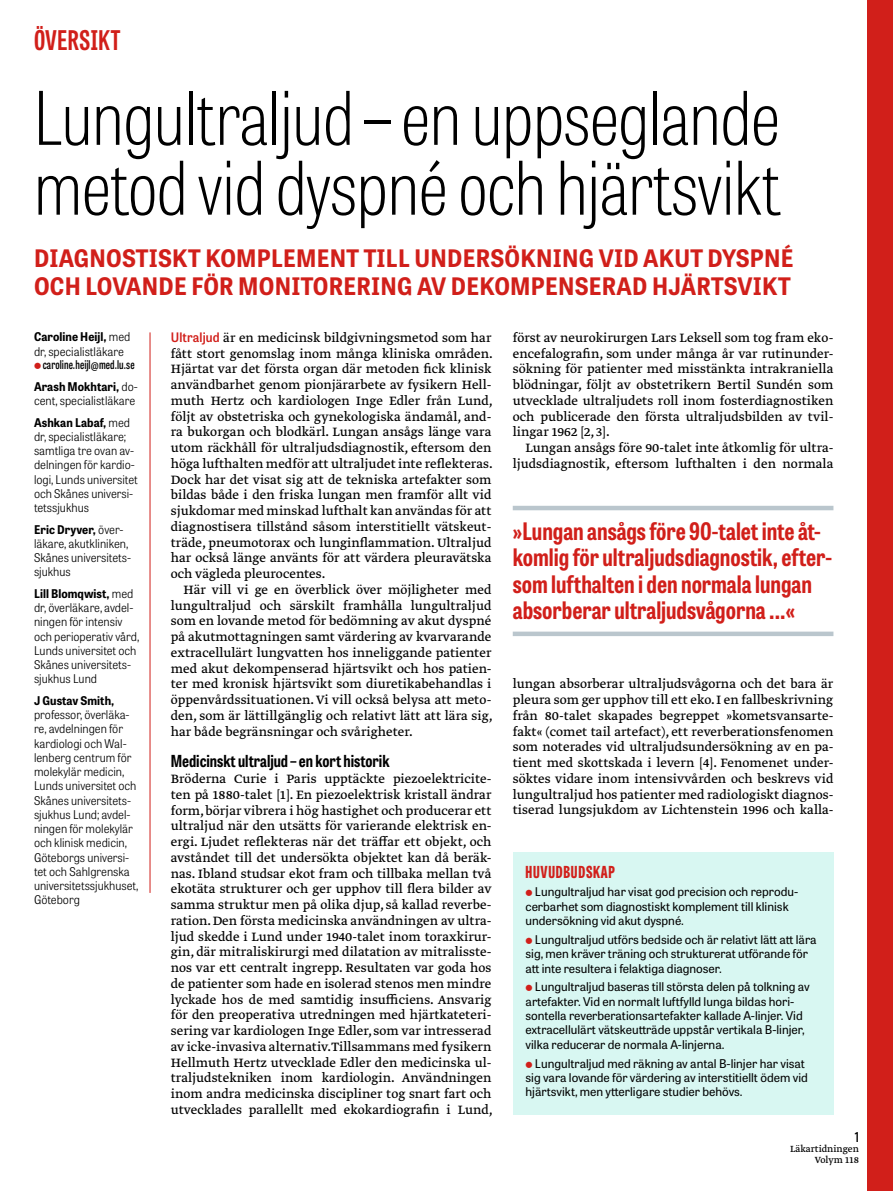
<style>
.page{position:relative;width:893px;height:1191px;background:#fff}
.page>*{position:absolute;margin:0;border:0;box-sizing:border-box;transform-origin:0 0}
.t1{font:100 73.5px/69.8px "Tablet Gothic Condensed";letter-spacing:-.005em;color:#000}
.t2{font:700 27px "Tablet Gothic Compressed";letter-spacing:.02em;color:#d11f1a}
.t3{font:700 24px/26.2px "Tablet Gothic Condensed";color:#d11f1a}
.t4{font:700 24px/28.5px "Tablet Gothic Narrow";letter-spacing:.01em;color:#d11f1a}
.t5{font:700 16.5px "Tablet Gothic Condensed";color:#000}
.t6{font:800 16.5px "Tablet Gothic Compressed";letter-spacing:.045em;color:#d11f1a}
.t7{font:14.25px/15.8px "Greta Text Pro Regular Min";color:#000;text-align:justify}
.t8{font:600 13.5px "Tablet Gothic Condensed";color:#000}
.t9{font:300 12px/14.2px "Tablet Gothic Narrow";color:#000}
.t10{font:12px/14.4px "Tablet Gothic";color:#000}
.t11{font:600 12px "Tablet Gothic Compressed";letter-spacing:.01em;color:#000}
.t12{font:700 12px "Tablet Gothic Narrow";color:#000}
.t13{font:10.5px/10.5px "Greta Text Pro";color:#000;text-align:right}
.s1{font-weight:700}
.s2{font-family:"Tablet Gothic Narrow";font-weight:600;font-size:13.05px;color:#d11f1a}
</style>
<div class="page">
<div style="left:867px;top:0;width:26px;height:1191px;background:#d11f1a"></div>
<hr style="left:150px;top:332px;width:1px;height:561px;background:#d11f1a">
<div style="left:513px;top:852px;width:320px;height:262px;background:#d8f7f2"></div>
<hr style="left:513px;top:506px;width:320px;height:4px;background:#bac6cd">
<div style="left:513px;top:631px;width:320px;height:5px;background:#bac6cd"></div>
<h2 class="t2" style="left:34px;top:22px;width:88px">ÖVERSIKT</h2>
<h1 class="t1" style="left:34px;top:81px;width:749px">Lungultraljud – en uppseglande metod vid dyspné och hjärtsvikt</h1>
<h3 class="t4" style="left:34px;top:243px;width:761px">DIAGNOSTISKT KOMPLEMENT TILL UNDERSÖKNING VID AKUT DYSPNÉ<br>OCH LOVANDE FÖR MONITORERING AV DEKOMPENSERAD HJÄRTSVIKT</h3>
<p class="t9" style="left:34px;top:329px;width:98px"><span class="s1">CAROLINE HEIJL,</span> med dr, specialistläkare</p>
<p class="t11" style="left:43px;top:357px;width:93px">caroline.heijl@med.lu.se</p>
<p class="t9" style="left:34px;top:379px;width:105px"><span class="s1">ARASH MOKHTARI,</span> do&shy;cent, specialistläkare</p>
<p class="t9" style="left:34px;top:415px;width:105px"><span class="s1">ASHKAN LABAF,</span> med dr, specialistläkare; samtliga tre ovan av&shy;delningen för kardio&shy;logi, Lunds universitet och Skånes universi&shy;tetssjukhus</p>
<p class="t9" style="left:34px;top:522px;width:99px"><span class="s1">ERIC DRYVER,</span> över&shy;läkare, akutkliniken,<br>Skånes universitets&shy;sjukhus</p>
<p class="t9" style="left:34px;top:586px;width:107px"><span class="s1">LILL BLOMQWIST,</span> med dr, överläkare, avdel&shy;ningen för intensiv och perioperativ vård,<br>Lunds universitet och<br>Skånes universitets&shy;sjukhus Lund</p>
<p class="t12" style="left:34px;top:692px;width:82px">J GUSTAV SMITH,</p>
<p class="t9" style="left:34px;top:707px;width:106px">professor, överläka&shy;re, avdelningen för kardiologi och Wal&shy;lenberg centrum för molekylär medicin,<br>Lunds universitet och<br>Skånes universitets&shy;sjukhus Lund; avdel&shy;ningen för molekylär och klinisk medicin,<br>Göteborgs universi&shy;tet och Sahlgrenska universitetssjukhuset,<br>Göteborg</p>
<p class="t7" style="left:171px;top:330px;width:324px"><span class="s2">Ultraljud</span> är en medicinsk bildgivningsmetod som har fått stort genomslag inom många kliniska områden.<br>Hjärtat var det första organ där metoden fick klinisk användbarhet genom pionjärarbete av fysikern Hell&shy;muth Hertz och kardiologen Inge Edler från Lund, följt av obstetriska och gynekologiska ändamål, and&shy;ra bukorgan och blodkärl. Lungan ansågs länge vara utom räckhåll för ultraljudsdiagnostik, eftersom den höga lufthalten medför att ultraljudet inte reflekteras.<br>Dock har det visat sig att de tekniska artefakter som bildas både i den friska lungan men framför allt vid sjukdomar med minskad lufthalt kan användas för att diagnostisera tillstånd såsom interstitiellt vätskeut&shy;träde, pneumotorax och lunginflammation. Ultraljud har också länge använts för att värdera pleuravätska och vägleda pleurocentes.</p>
<p class="t7" style="left:171px;top:582px;width:324px;text-indent:13px">Här vill vi ge en överblick över möjligheter med lungultraljud och särskilt framhålla lungultraljud som en lovande metod för bedömning av akut dyspné på akutmottagningen samt värdering av kvarvarande extracellulärt lungvatten hos inneliggande patienter med akut dekompenserad hjärtsvikt och hos patien&shy;ter med kronisk hjärtsvikt som diuretikabehandlas i öppenvårdssituationen. Vi vill också belysa att meto&shy;den, som är lättillgänglig och relativt lätt att lära sig, har både begränsningar och svårigheter.</p>
<p class="t5" style="left:171px;top:750px;width:220px">Medicinskt ultraljud – en kort historik</p>
<p class="t7" style="left:171px;top:771px;width:324px">Bröderna Curie i Paris upptäckte piezoelektricite&shy;ten på 1880-talet [1]. En piezoelektrisk kristall ändrar form, börjar vibrera i hög hastighet och producerar ett ultraljud när den utsätts för varierande elektrisk en&shy;ergi. Ljudet reflekteras när det träffar ett objekt, och avståndet till det undersökta objektet kan då beräk&shy;nas. Ibland studsar ekot fram och tillbaka mellan två ekotäta strukturer och ger upphov till flera bilder av samma struktur men på olika djup, så kallad reverbe&shy;ration. Den första medicinska användningen av ultra&shy;ljud skedde i Lund under 1940-talet inom toraxkirur&shy;gin, där mitraliskirurgi med dilatation av mitralisste&shy;nos var ett centralt ingrepp. Resultaten var goda hos de patienter som hade en isolerad stenos men mindre lyckade hos de med samtidig insufficiens. Ansvarig för den preoperativa utredningen med hjärtkateteri&shy;sering var kardiologen Inge Edler, som var intresserad av icke-invasiva alternativ.Tillsammans med fysikern Hellmuth Hertz utvecklade Edler den medicinska ul&shy;traljudstekniken inom kardiologin. Användningen inom andra medicinska discipliner tog snart fart och utvecklades parallellt med ekokardiografin i Lund,</p>
<p class="t7" style="left:513px;top:330px;width:322px">först av neurokirurgen Lars Leksell som tog fram eko&shy;encefalografin, som under många år var rutinunder&shy;sökning för patienter med misstänkta intrakraniella blödningar, följt av obstetrikern Bertil Sundén som utvecklade ultraljudets roll inom fosterdiagnostiken och publicerade den första ultraljudsbilden av tvil&shy;lingar 1962 [2, 3].</p>
<p class="t7" style="left:513px;top:440px;width:322px;text-align:right">Lungan ansågs före 90-talet inte åtkomlig för ultra&shy;ljudsdiagnostik, eftersom lufthalten i den normala</p>
<h3 class="t3" style="left:513px;top:517px;width:321px">»Lungan ansågs före 90-talet inte åt&shy;komlig för ultraljudsdiagnostik, efter&shy;som lufthalten i den normala lungan absorberar ultraljudsvågorna ...«</h3>
<p class="t7" style="left:513px;top:677px;width:322px">lungan absorberar ultraljudsvågorna och det bara är pleura som ger upphov till ett eko. I en fallbeskrivning från 80-talet skapades begreppet »kometsvansarte&shy;fakt« (comet tail artefact), ett reverberationsfenomen som noterades vid ultraljudsundersökning av en pa&shy;tient med skottskada i levern [4]. Fenomenet under&shy;söktes vidare inom intensivvården och beskrevs vid lungultraljud hos patienter med radiologiskt diagnos&shy;tiserad lungsjukdom av Lichtenstein 1996 och kalla-</p>
<p class="t6" style="left:525px;top:860px;width:91px">HUVUDBUDSKAP</p>
<p class="t10" style="left:525px;top:884px;width:274px;text-indent:9px">Lungultraljud har visat god precision och reprodu&shy;cerbarhet som diagnostiskt komplement till klinisk undersökning vid akut dyspné.</p>
<p class="t10" style="left:525px;top:931px;width:293px;text-indent:9px">Lungultraljud utförs bedside och är relativt lätt att lära sig, men kräver träning och strukturerat utförande för att inte resultera i felaktiga diagnoser.</p>
<p class="t10" style="left:525px;top:979px;width:286px;text-indent:9px">Lungultraljud baseras till största delen på tolkning av artefakter. Vid en normalt luftfylld lunga bildas hori&shy;sontella reverberationsartefakter kallade A-linjer. Vid extracellulärt vätskeutträde uppstår vertikala B-linjer, vilka reducerar de normala A-linjerna.</p>
<p class="t10" style="left:525px;top:1055px;width:284px;text-indent:9px">Lungultraljud med räkning av antal B-linjer har visat sig vara lovande för värdering av interstitiellt ödem vid hjärtsvikt, men ytterligare studier behövs.</p>
<p class="t8" style="left:855px;top:1127px;width:6px">1</p>
<p class="t13" style="left:790px;top:1144px;width:70px">Läkartidningen<br>Volym 118</p>
</div>
